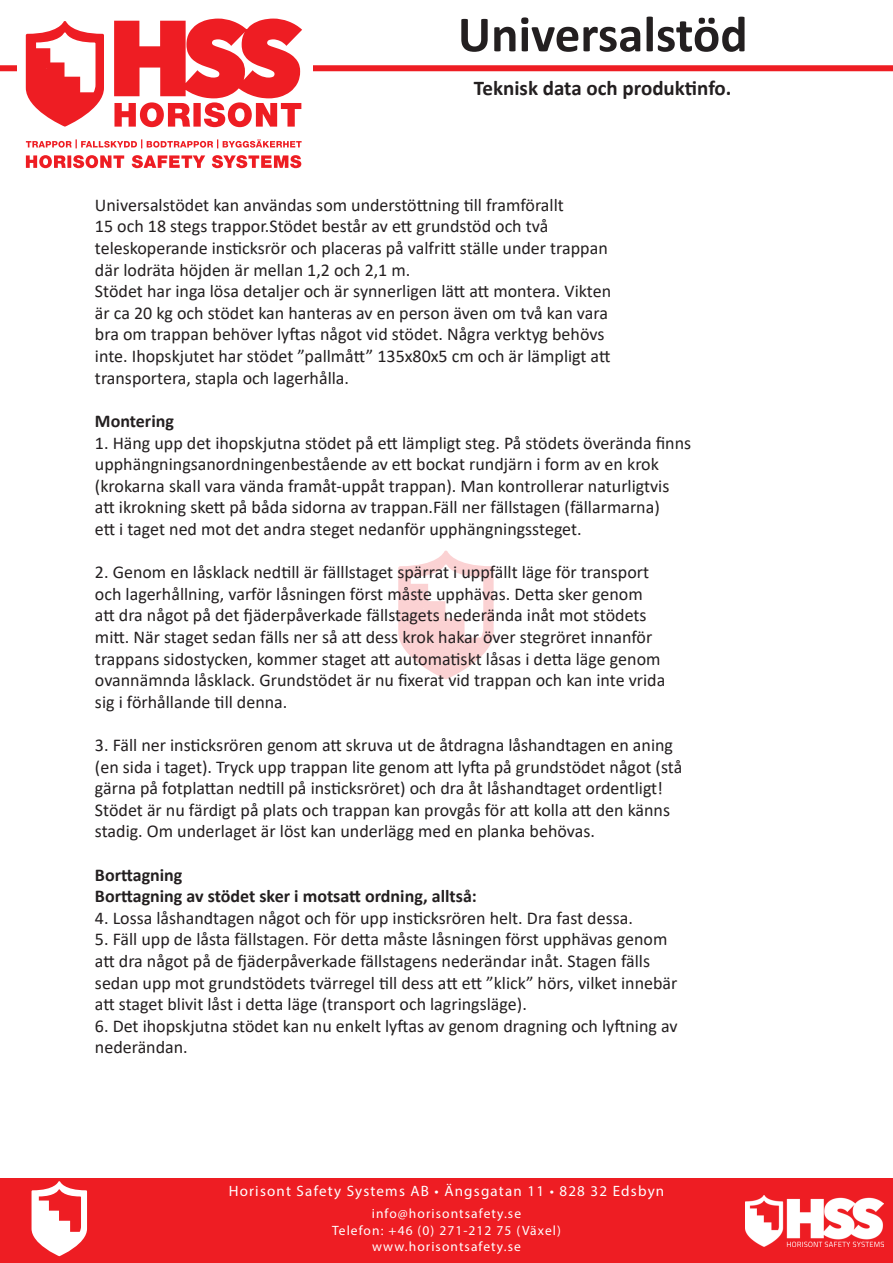
<style>
.page{position:relative;width:893px;height:1263px;background:#fff}
.page>*{position:absolute;margin:0;border:0;box-sizing:border-box;transform-origin:0 0}
.t1{font:700 51px "Calibri";color:#231f20}
.t2{font:700 21px "Calibri";color:#231f20}
.t3{font:18px "Calibri";color:#231f20}
.t4{font:700 18px "Calibri";color:#231f20}
.t5{font:15px "Myriad Pro";letter-spacing:.08em;color:#fff}
.t6{font:13.5px/16.2px "Myriad Pro";letter-spacing:.08em;color:#fff;text-align:center}
</style>
<div class="page">
<div style="left:0;top:1178px;width:893px;height:85px;background:#ee1d23"></div>
<img style="left:746px;top:1195px;width:137px;height:51px">
<div style="left:0;top:65px;width:893px;height:6px;background:#ee1d23"></div>
<div style="left:17px;top:0;width:296px;height:196px;background:#fff"></div>
<svg style="left:114px;top:19px;width:188px;height:108px"></svg>
<svg style="left:26px;top:139px;width:276px;height:9px"></svg>
<svg style="left:26px;top:155px;width:275px;height:13px"></svg>
<svg style="left:26px;top:21px;width:78px;height:106px"></svg>
<svg style="left:32px;top:1181px;width:55px;height:75px"></svg>
<svg style="left:398px;top:551px;width:96px;height:128px"></svg>
<p class="t1" style="left:458px;top:-2px;width:291px">Universalstöd</p>
<p class="t2" style="left:474px;top:73px;width:259px">Teknisk data och produktinfo.</p>
<p class="t3" style="left:95px;top:192px;width:470px">Universalstödet kan användas som understöttning till framförallt</p>
<p class="t3" style="left:95px;top:214px;width:455px">15 och 18 stegs trappor.Stödet består av ett grundstöd och två</p>
<p class="t3" style="left:95px;top:236px;width:514px">teleskoperande insticksrör och placeras på valfritt ställe under trappan</p>
<p class="t3" style="left:95px;top:257px;width:317px">där lodräta höjden är mellan 1,2 och 2,1 m.</p>
<p class="t3" style="left:95px;top:279px;width:518px">Stödet har inga lösa detaljer och är synnerligen lätt att montera. Vikten</p>
<p class="t3" style="left:95px;top:300px;width:514px">är ca 20 kg och stödet kan hanteras av en person även om två kan vara</p>
<p class="t3" style="left:95px;top:322px;width:511px">bra om trappan behöver lyftas något vid stödet. Några verktyg behövs</p>
<p class="t3" style="left:95px;top:344px;width:517px">inte. Ihopskjutet har stödet ”pallmått” 135x80x5 cm och är lämpligt att</p>
<p class="t3" style="left:95px;top:365px;width:256px">transportera, stapla och lagerhålla.</p>
<p class="t4" style="left:95px;top:408px;width:80px">Montering</p>
<p class="t3" style="left:95px;top:430px;width:598px">1. Häng upp det ihopskjutna stödet på ett lämpligt steg. På stödets överända finns</p>
<p class="t3" style="left:95px;top:452px;width:565px">upphängningsanordningenbestående av ett bockat rundjärn i form av en krok</p>
<p class="t3" style="left:95px;top:473px;width:576px">(krokarna skall vara vända framåt-uppåt trappan). Man kontrollerar naturligtvis</p>
<p class="t3" style="left:95px;top:495px;width:566px">att ikrokning skett på båda sidorna av trappan.Fäll ner fällstagen (fällarmarna)</p>
<p class="t3" style="left:95px;top:516px;width:488px">ett i taget ned mot det andra steget nedanför upphängningssteget.</p>
<p class="t3" style="left:95px;top:560px;width:556px">2. Genom en låsklack nedtill är fälllstaget spärrat i uppfällt läge för transport</p>
<p class="t3" style="left:95px;top:581px;width:549px">och lagerhållning, varför låsningen först måste upphävas. Detta sker genom</p>
<p class="t3" style="left:95px;top:603px;width:553px">att dra något på det fjäderpåverkade fällstagets nederända inåt mot stödets</p>
<p class="t3" style="left:95px;top:624px;width:559px">mitt. När staget sedan fälls ner så att dess krok hakar över stegröret innanför</p>
<p class="t3" style="left:95px;top:646px;width:567px">trappans sidostycken, kommer staget att automatiskt låsas i detta läge genom</p>
<p class="t3" style="left:95px;top:668px;width:572px">ovannämnda låsklack. Grundstödet är nu fixerat vid trappan och kan inte vrida</p>
<p class="t3" style="left:95px;top:689px;width:194px">sig i förhållande till denna.</p>
<p class="t3" style="left:95px;top:732px;width:580px">3. Fäll ner insticksrören genom att skruva ut de åtdragna låshandtagen en aning</p>
<p class="t3" style="left:95px;top:754px;width:589px">(en sida i taget). Tryck upp trappan lite genom att lyfta på grundstödet något (stå</p>
<p class="t3" style="left:95px;top:776px;width:570px">gärna på fotplattan nedtill på insticksröret) och dra åt låshandtaget ordentligt!</p>
<p class="t3" style="left:95px;top:797px;width:577px">Stödet är nu färdigt på plats och trappan kan provgås för att kolla att den känns</p>
<p class="t3" style="left:95px;top:819px;width:501px">stadig. Om underlaget är löst kan underlägg med en planka behövas.</p>
<p class="t4" style="left:95px;top:862px;width:89px">Borttagning</p>
<p class="t4" style="left:95px;top:883px;width:383px">Borttagning av stödet sker i motsatt ordning, alltså:</p>
<p class="t3" style="left:95px;top:905px;width:539px">4. Lossa låshandtagen något och för upp insticksrören helt. Dra fast dessa.</p>
<p class="t3" style="left:95px;top:927px;width:574px">5. Fäll upp de låsta fällstagen. För detta måste låsningen först upphävas genom</p>
<p class="t3" style="left:95px;top:948px;width:557px">att dra något på de fjäderpåverkade fällstagens nederändar inåt. Stagen fälls</p>
<p class="t3" style="left:95px;top:970px;width:584px">sedan upp mot grundstödets tvärregel till dess att ett ”klick” hörs, vilket innebär</p>
<p class="t3" style="left:95px;top:992px;width:433px">att staget blivit låst i detta läge (transport och lagringsläge).</p>
<p class="t3" style="left:95px;top:1013px;width:584px">6. Det ihopskjutna stödet kan nu enkelt lyftas av genom dragning och lyftning av</p>
<p class="t3" style="left:95px;top:1035px;width:94px">nederändan.</p>
<p class="t5" style="left:229px;top:1182px;width:437px">Horisont Safety Systems AB • Ängsgatan 11 • 828 32 Edsbyn</p>
<p class="t6" style="left:332px;top:1205px;width:230px">info@horisontsafety.se<br>Telefon: +46 (0) 271-212 75 (Växel) www.horisontsafety.se</p>
</div>
